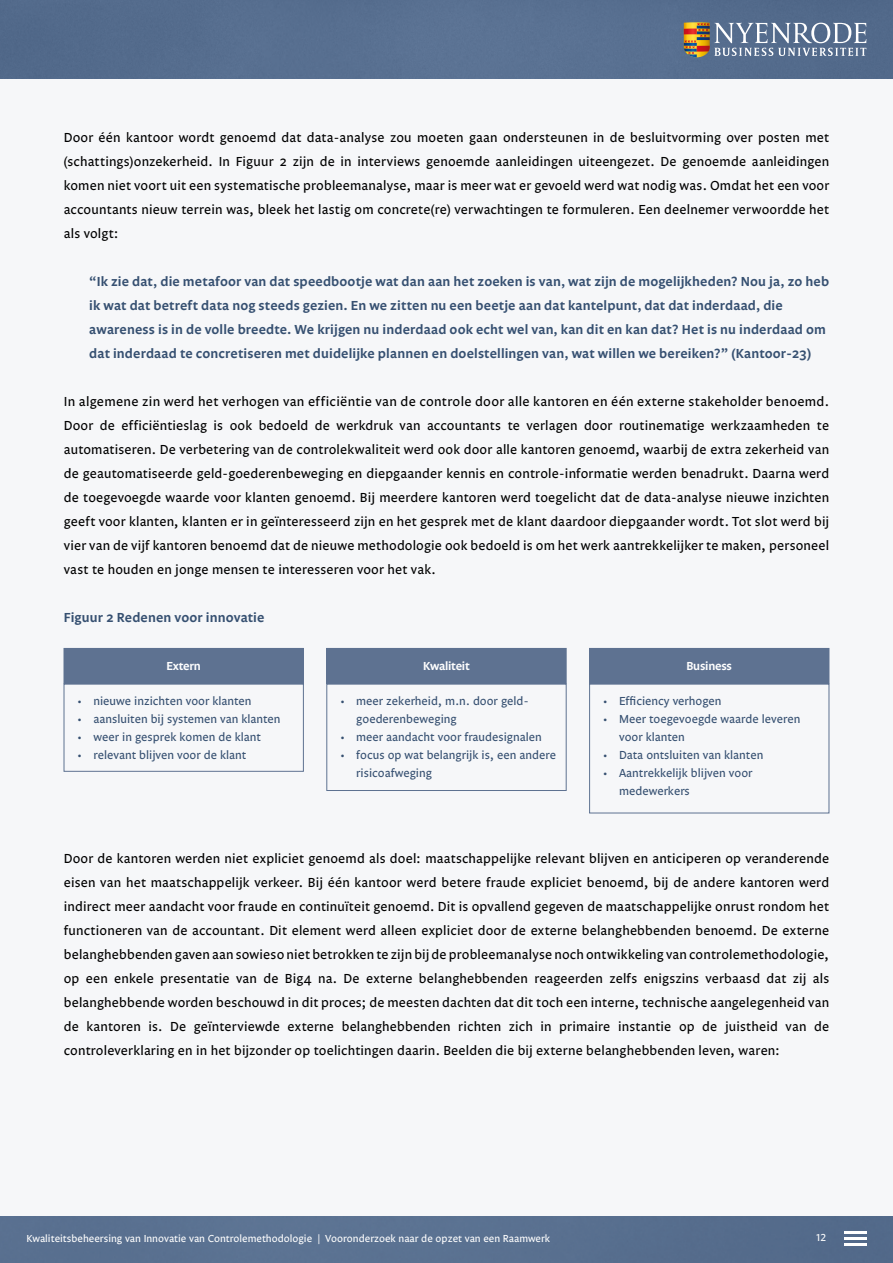
<style>
.page{position:relative;width:893px;height:1263px;background:#f6f7f9}
.page>*{position:absolute;margin:0;border:0;box-sizing:border-box;transform-origin:0 0}
.t1{font:13.5px/24px "Legato OT";letter-spacing:.015em;color:#000;text-align:justify}
.t2{font:600 13.5px/24px "Legato OT";letter-spacing:.01em;color:#365071}
.t3{font:12px/18px "Legato OT";color:#365071}
.t4{font:600 12px "Legato OT";letter-spacing:-.02em;color:#fff}
.t5{font:10.5px "Legato OT";color:#fff}
</style>
<div class="page">
<div style="left:0;top:1216px;width:893px;height:47px;background:#597090"></div>
<hr style="left:844px;top:1231px;width:22px;height:2px;background:#fff">
<hr style="left:844px;top:1237px;width:22px;height:2px;background:#fff">
<hr style="left:844px;top:1243px;width:22px;height:2px;background:#fff">
<div style="left:0;top:0;width:893px;height:79px;background:#576e8f"></div>
<svg style="left:684px;top:22px;width:182px;height:35px;background:#818a96"></svg>
<div style="left:64px;top:648px;width:239px;height:36px;background:#5e7291"></div>
<div style="left:64px;top:684px;width:240px;height:87px;border:1px solid #5e7291"></div>
<div style="left:327px;top:648px;width:239px;height:36px;background:#5e7291"></div>
<div style="left:327px;top:684px;width:239px;height:107px;border:1px solid #5e7291"></div>
<div style="left:590px;top:648px;width:239px;height:36px;background:#5e7291"></div>
<div style="left:589px;top:684px;width:240px;height:129px;border:1px solid #5e7291"></div>
<p class="t1" style="left:64px;top:126px;width:767px">Door één kantoor wordt genoemd dat data-analyse zou moeten gaan ondersteunen in de besluitvorming over posten met (schattings)onzekerheid. In Figuur 2 zijn de in interviews genoemde aanleidingen uiteengezet. De genoemde aanleidingen komen niet voort uit een systematische probleemanalyse, maar is meer wat er gevoeld werd wat nodig was. Omdat het een voor accountants nieuw terrein was, bleek het lastig om concrete(re) verwachtingen te formuleren. Een deelnemer verwoordde het als volgt:</p>
<p class="t2" style="left:89px;top:270px;width:741px">“Ik zie dat, die metafoor van dat speedbootje wat dan aan het zoeken is van, wat zijn de mogelijkheden? Nou ja, zo heb ik wat dat betreft data nog steeds gezien. En we zitten nu een beetje aan dat kantelpunt, dat dat inderdaad, die awareness is in de volle breedte. We krijgen nu inderdaad ook echt wel van, kan dit en kan dat? Het is nu inderdaad om dat inderdaad te concretiseren met duidelijke plannen en doelstellingen van, wat willen we bereiken?” (Kantoor-23)</p>
<p class="t1" style="left:64px;top:390px;width:767px">In algemene zin werd het verhogen van efficiëntie van de controle door alle kantoren en één externe stakeholder benoemd.<br>Door de efficiëntieslag is ook bedoeld de werkdruk van accountants te verlagen door routinematige werkzaamheden te automatiseren. De verbetering van de controlekwaliteit werd ook door alle kantoren genoemd, waarbij de extra zekerheid van de geautomatiseerde geld-goederenbeweging en diepgaander kennis en controle-informatie werden benadrukt. Daarna werd de toegevoegde waarde voor klanten genoemd. Bij meerdere kantoren werd toegelicht dat de data-analyse nieuwe inzichten geeft voor klanten, klanten er in geïnteresseerd zijn en het gesprek met de klant daardoor diepgaander wordt. Tot slot werd bij vier van de vijf kantoren benoemd dat de nieuwe methodologie ook bedoeld is om het werk aantrekkelijker te maken, personeel vast te houden en jonge mensen te interesseren voor het vak.</p>
<p class="t2" style="left:64px;top:606px;width:202px">Figuur 2 Redenen voor innovatie</p>
<p class="t4" style="left:166px;top:659px;width:36px">Extern</p>
<p class="t3" style="left:77px;top:692px;width:176px">• nieuwe inzichten voor klanten</p>
<p class="t3" style="left:77px;top:710px;width:205px">• aansluiten bij systemen van klanten</p>
<p class="t3" style="left:77px;top:728px;width:185px">• weer in gesprek komen de klant</p>
<p class="t3" style="left:77px;top:746px;width:171px">• relevant blijven voor de klant</p>
<p class="t4" style="left:423px;top:659px;width:48px">Kwaliteit</p>
<p class="t3" style="left:356px;top:692px;width:174px;text-indent:-16px">• meer zekerheid, m.n. door geld&shy;goederenbeweging</p>
<p class="t3" style="left:340px;top:728px;width:204px">• meer aandacht voor fraudesignalen</p>
<p class="t3" style="left:356px;top:746px;width:201px;text-indent:-16px">• focus op wat belangrijk is, een andere risicoafweging</p>
<p class="t4" style="left:686px;top:659px;width:47px">Business</p>
<p class="t3" style="left:603px;top:692px;width:120px">• Efficiency verhogen</p>
<p class="t3" style="left:619px;top:710px;width:183px;text-indent:-16px">• Meer toegevoegde waarde leveren voor klanten</p>
<p class="t3" style="left:603px;top:746px;width:162px">• Data ontsluiten van klanten</p>
<p class="t3" style="left:619px;top:764px;width:135px;text-indent:-16px">• Aantrekkelijk blijven voor medewerkers</p>
<p class="t1" style="left:64px;top:846px;width:767px">Door de kantoren werden niet expliciet genoemd als doel: maatschappelijke relevant blijven en anticiperen op veranderende eisen van het maatschappelijk verkeer. Bij één kantoor werd betere fraude expliciet benoemd, bij de andere kantoren werd indirect meer aandacht voor fraude en continuïteit genoemd. Dit is opvallend gegeven de maatschappelijke onrust rondom het functioneren van de accountant. Dit element werd alleen expliciet door de externe belanghebbenden benoemd. De externe belanghebbenden gaven aan sowieso niet betrokken te zijn bij de probleemanalyse noch ontwikkeling van controlemethodologie, op een enkele presentatie van de Big4 na. De externe belanghebbenden reageerden zelfs enigszins verbaasd dat zij als belanghebbende worden beschouwd in dit proces; de meesten dachten dat dit toch een interne, technische aangelegenheid van de kantoren is. De geïnterviewde externe belanghebbenden richten zich in primaire instantie op de juistheid van de controleverklaring en in het bijzonder op toelichtingen daarin. Beelden die bij externe belanghebbenden leven, waren:</p>
<p class="t5" style="left:27px;top:1233px;width:525px">Kwaliteitsbeheersing van Innovatie van Controlemethodologie | Vooronderzoek naar de opzet van een Raamwerk</p>
<p class="t5" style="left:816px;top:1232px;width:12px">12</p>
</div>
